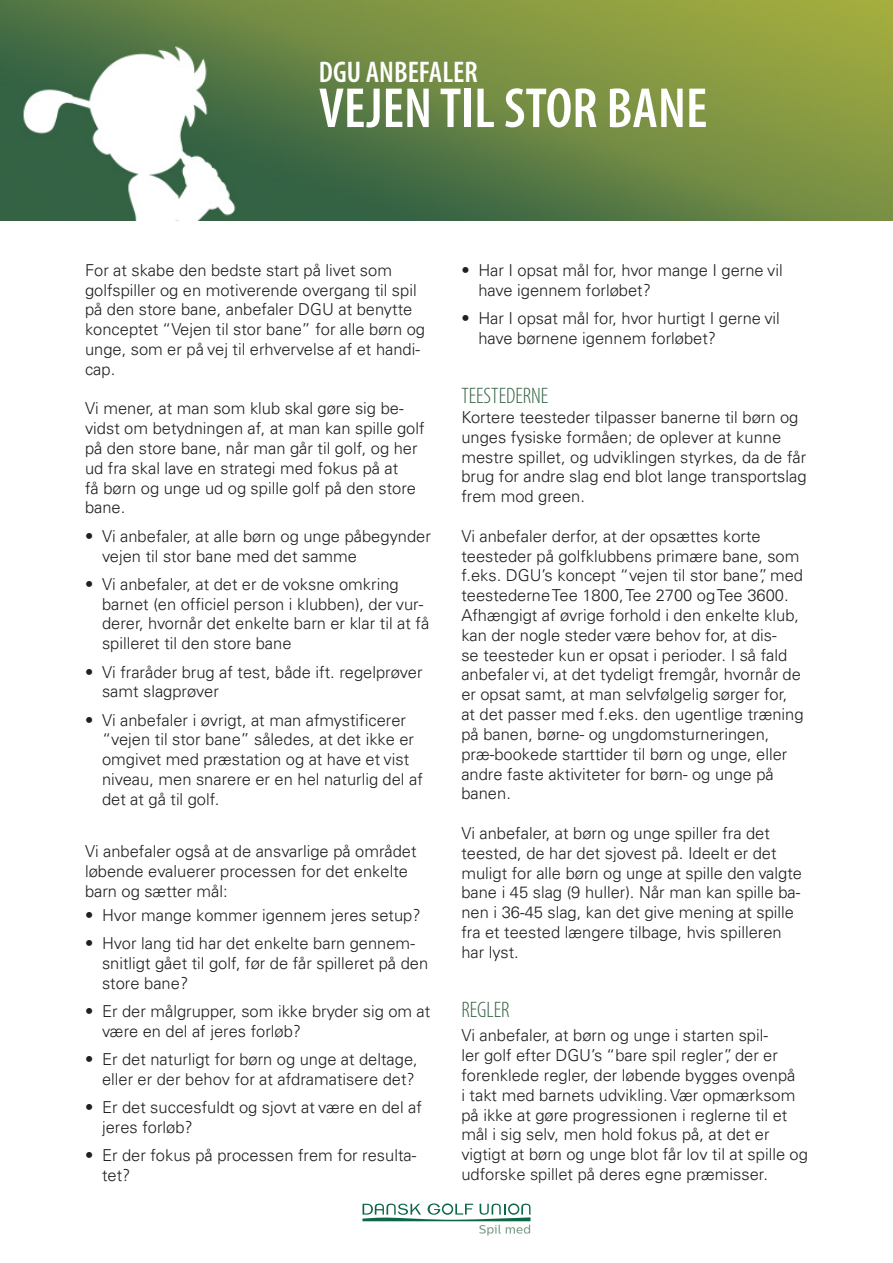
<style>
.page{position:relative;width:893px;height:1263px;background:#fff}
.page>*{position:absolute;margin:0;border:0;box-sizing:border-box;transform-origin:0 0}
.t1{font:600 condensed 57px "Myriad Pro";color:#fff}
.t2{font:600 condensed 30px "Myriad Pro";color:#fff}
.t3{font:300 condensed 22.5px "Myriad Pro";color:#346243}
.t4{font:300 16.5px/19.8px "Univers";color:#231f20}
</style>
<div class="page">
<svg style="left:362px;top:1203px;width:168px;height:32px"></svg>
<img style="left:0;top:0;width:893px;height:220px">
<p class="t2" style="left:319px;top:54px;width:160px">DGU ANBEFALER</p>
<p class="t1" style="left:319px;top:73px;width:390px">VEJEN TIL STOR BANE</p>
<p class="t4" style="left:85px;top:260px;width:342px">For at skabe den bedste start på livet som golfspiller og en motiverende overgang til spil på den store bane, anbefaler DGU at benytte konceptet “Vejen til stor bane” for alle børn og unge, som er på vej til erhvervelse af et handi&shy;cap.</p>
<p class="t4" style="left:85px;top:399px;width:341px">Vi mener, at man som klub skal gøre sig be&shy;vidst om betydningen af, at man kan spille golf på den store bane, når man går til golf, og her ud fra skal lave en strategi med fokus på at<br>få børn og unge ud og spille golf på den store bane.</p>
<p class="t4" style="left:102px;top:526px;width:330px;text-indent:-17px">• Vi anbefaler, at alle børn og unge påbegynder vejen til stor bane med det samme</p>
<p class="t4" style="left:102px;top:574px;width:329px;text-indent:-17px">• Vi anbefaler, at det er de voksne omkring barnet (en officiel person i klubben), der vur&shy;derer, hvornår det enkelte barn er klar til at få spilleret til den store bane</p>
<p class="t4" style="left:102px;top:662px;width:322px;text-indent:-17px">• Vi fraråder brug af test, både ift. regelprøver samt slagprøver</p>
<p class="t4" style="left:102px;top:710px;width:322px;text-indent:-17px">• Vi anbefaler i øvrigt, at man afmystificerer “vejen til stor bane” således, at det ikke er omgivet med præstation og at have et vist niveau, men snarere er en hel naturlig del af det at gå til golf.</p>
<p class="t4" style="left:85px;top:841px;width:333px">Vi anbefaler også at de ansvarlige på området løbende evaluerer processen for det enkelte barn og sætter mål:</p>
<p class="t4" style="left:85px;top:905px;width:337px">• Hvor mange kommer igennem jeres setup?</p>
<p class="t4" style="left:102px;top:933px;width:328px;text-indent:-17px">• Hvor lang tid har det enkelte barn gennem&shy;snitligt gået til golf, før de får spilleret på den store bane?</p>
<p class="t4" style="left:102px;top:1001px;width:330px;text-indent:-17px">• Er der målgrupper, som ikke bryder sig om at være en del af jeres forløb?</p>
<p class="t4" style="left:85px;top:1049px;width:334px;text-align:right">• Er det naturligt for børn og unge at deltage, eller er der behov for at afdramatisere det?</p>
<p class="t4" style="left:102px;top:1097px;width:321px;text-indent:-17px">• Er det succesfuldt og sjovt at være en del af jeres forløb?</p>
<p class="t4" style="left:102px;top:1146px;width:316px;text-indent:-17px">• Er der fokus på processen frem for resulta&shy;tet?</p>
<p class="t4" style="left:478px;top:260px;width:306px;text-indent:-17px">• Har I opsat mål for, hvor mange I gerne vil have igennem forløbet?</p>
<p class="t4" style="left:478px;top:308px;width:303px;text-indent:-17px">• Har I opsat mål for, hvor hurtigt I gerne vil have børnene igennem forløbet?</p>
<p class="t3" style="left:461px;top:382px;width:88px">TEESTEDERNE</p>
<p class="t4" style="left:461px;top:407px;width:347px">Kortere teesteder tilpasser banerne til børn og unges fysiske formåen; de oplever at kunne mestre spillet, og udviklingen styrkes, da de får brug for andre slag end blot lange transportslag frem mod green.</p>
<p class="t4" style="left:461px;top:526px;width:344px">Vi anbefaler derfor, at der opsættes korte teesteder på golfklubbens primære bane, som f.eks. DGU’s koncept “vejen til stor bane”, med teestederne Tee 1800, Tee 2700 og Tee 3600.<br>Afhængigt af øvrige forhold i den enkelte klub, kan der nogle steder være behov for, at dis-<br>se teesteder kun er opsat i perioder. I så fald anbefaler vi, at det tydeligt fremgår, hvornår de er opsat samt, at man selvfølgelig sørger for, at det passer med f.eks. den ugentlige træning på banen, børne- og ungdomsturneringen, præ-bookede starttider til børn og unge, eller andre faste aktiviteter for børn- og unge på banen.</p>
<p class="t4" style="left:461px;top:823px;width:342px">Vi anbefaler, at børn og unge spiller fra det teested, de har det sjovest på. Ideelt er det muligt for alle børn og unge at spille den valgte bane i 45 slag (9 huller). Når man kan spille ba&shy;nen i 36-45 slag, kan det give mening at spille fra et teested længere tilbage, hvis spilleren har lyst.</p>
<p class="t3" style="left:461px;top:996px;width:50px">REGLER</p>
<p class="t4" style="left:461px;top:1025px;width:348px">Vi anbefaler, at børn og unge i starten spil-<br>ler golf efter DGU’s “bare spil regler”, der er forenklede regler, der løbende bygges ovenpå<br>i takt med barnets udvikling. Vær opmærksom på ikke at gøre progressionen i reglerne til et mål i sig selv, men hold fokus på, at det er vigtigt at børn og unge blot får lov til at spille og udforske spillet på deres egne præmisser.</p>
</div>
